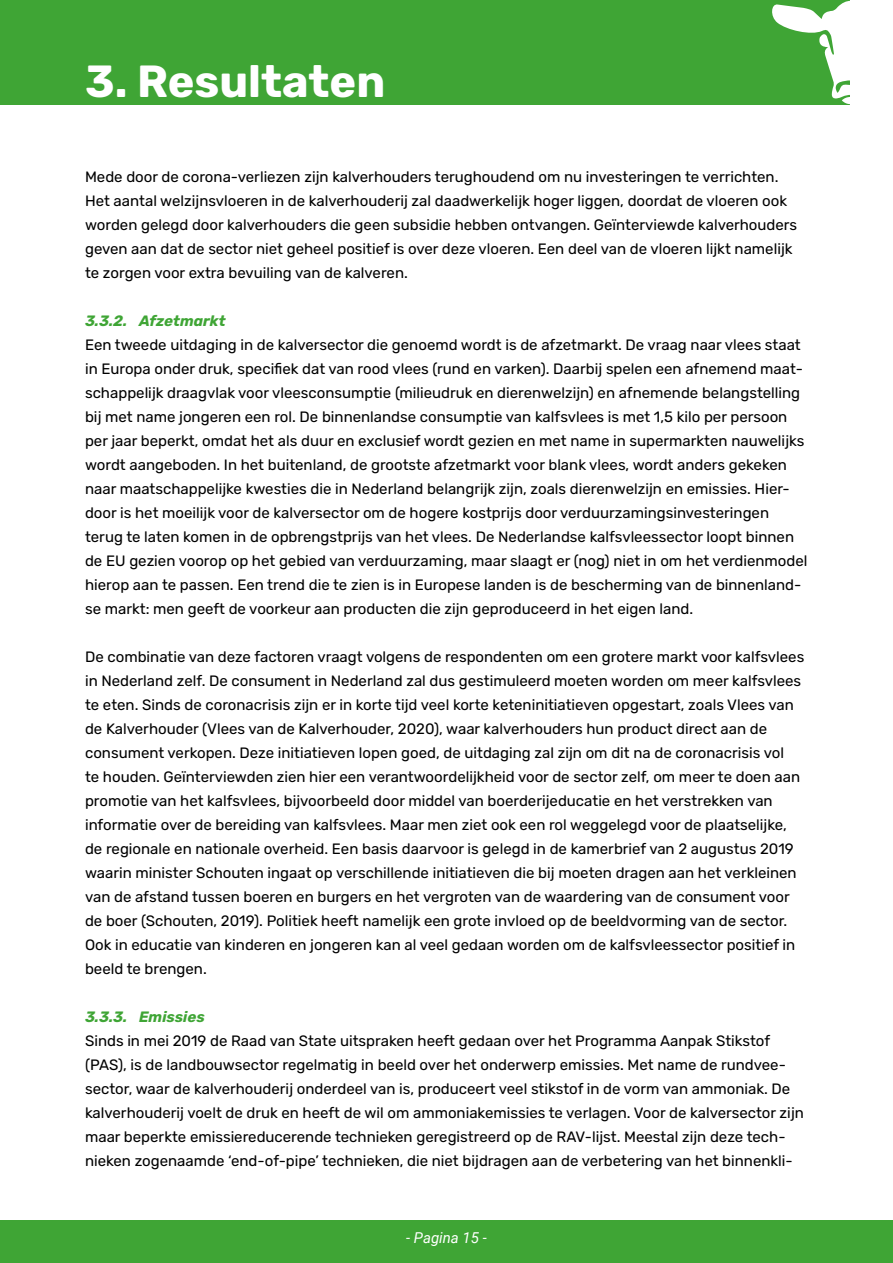
<style>
.page{position:relative;width:893px;height:1263px;background:#fff}
.page>*{position:absolute;margin:0;border:0;box-sizing:border-box;transform-origin:0 0}
.t1{font:700 45px "Rubik";color:#fff}
.t2{font:15px/24px "Rubik";color:#000}
.t3{font:italic 700 15px "Rubik";color:#3fa535}
.t4{font:italic 15px "Roboto";color:#fff}
</style>
<div class="page">
<div style="left:0;top:1220px;width:893px;height:43px;background:#3fa535"></div>
<div style="left:0;top:0;width:893px;height:104px;background:#3fa535"></div>
<svg style="left:770px;top:0;width:80px;height:105px"></svg>
<div style="left:850px;top:0;width:43px;height:130px;background:#fff"></div>
<h1 class="t1" style="left:85px;top:56px;width:302px">3. Resultaten</h1>
<p class="t2" style="left:85px;top:165px;width:714px">Mede door de corona-verliezen zijn kalverhouders terughoudend om nu investeringen te verrichten.<br>Het aantal welzijnsvloeren in de kalverhouderij zal daadwerkelijk hoger liggen, doordat de vloeren ook worden gelegd door kalverhouders die geen subsidie hebben ontvangen. Geïnterviewde kalverhouders geven aan dat de sector niet geheel positief is over deze vloeren. Een deel van de vloeren lijkt namelijk te zorgen voor extra bevuiling van de kalveren.</p>
<p class="t3" style="left:85px;top:313px;width:142px">3.3.2. Afzetmarkt</p>
<p class="t2" style="left:85px;top:333px;width:724px">Een tweede uitdaging in de kalversector die genoemd wordt is de afzetmarkt. De vraag naar vlees staat in Europa onder druk, specifiek dat van rood vlees (rund en varken). Daarbij spelen een afnemend maat&shy;schappelijk draagvlak voor vleesconsumptie (milieudruk en dierenwelzijn) en afnemende belangstelling bij met name jongeren een rol. De binnenlandse consumptie van kalfsvlees is met 1,5 kilo per persoon per jaar beperkt, omdat het als duur en exclusief wordt gezien en met name in supermarkten nauwelijks wordt aangeboden. In het buitenland, de grootste afzetmarkt voor blank vlees, wordt anders gekeken naar maatschappelijke kwesties die in Nederland belangrijk zijn, zoals dierenwelzijn en emissies. Hier&shy;door is het moeilijk voor de kalversector om de hogere kostprijs door verduurzamingsinvesteringen terug te laten komen in de opbrengstprijs van het vlees. De Nederlandse kalfsvleessector loopt binnen de EU gezien voorop op het gebied van verduurzaming, maar slaagt er (nog) niet in om het verdienmodel hierop aan te passen. Een trend die te zien is in Europese landen is de bescherming van de binnenland&shy;se markt: men geeft de voorkeur aan producten die zijn geproduceerd in het eigen land.</p>
<p class="t2" style="left:85px;top:645px;width:721px">De combinatie van deze factoren vraagt volgens de respondenten om een grotere markt voor kalfsvlees in Nederland zelf. De consument in Nederland zal dus gestimuleerd moeten worden om meer kalfsvlees te eten. Sinds de coronacrisis zijn er in korte tijd veel korte keteninitiatieven opgestart, zoals Vlees van de Kalverhouder (Vlees van de Kalverhouder, 2020), waar kalverhouders hun product direct aan de consument verkopen. Deze initiatieven lopen goed, de uitdaging zal zijn om dit na de coronacrisis vol<br>te houden. Geïnterviewden zien hier een verantwoordelijkheid voor de sector zelf, om meer te doen aan promotie van het kalfsvlees, bijvoorbeeld door middel van boerderijeducatie en het verstrekken van informatie over de bereiding van kalfsvlees. Maar men ziet ook een rol weggelegd voor de plaatselijke, de regionale en nationale overheid. Een basis daarvoor is gelegd in de kamerbrief van 2 augustus 2019 waarin minister Schouten ingaat op verschillende initiatieven die bij moeten dragen aan het verkleinen van de afstand tussen boeren en burgers en het vergroten van de waardering van de consument voor de boer (Schouten, 2019). Politiek heeft namelijk een grote invloed op de beeldvorming van de sector.<br>Ook in educatie van kinderen en jongeren kan al veel gedaan worden om de kalfsvleessector positief in beeld te brengen.</p>
<p class="t3" style="left:85px;top:1009px;width:121px">3.3.3. Emissies</p>
<p class="t2" style="left:85px;top:1029px;width:720px">Sinds in mei 2019 de Raad van State uitspraken heeft gedaan over het Programma Aanpak Stikstof (PAS), is de landbouwsector regelmatig in beeld over het onderwerp emissies. Met name de rundvee&shy;sector, waar de kalverhouderij onderdeel van is, produceert veel stikstof in de vorm van ammoniak. De kalverhouderij voelt de druk en heeft de wil om ammoniakemissies te verlagen. Voor de kalversector zijn maar beperkte emissiereducerende technieken geregistreerd op de RAV-lijst. Meestal zijn deze tech&shy;nieken zogenaamde ‘end-of-pipe’ technieken, die niet bijdragen aan de verbetering van het binnenkli-</p>
<p class="t4" style="left:406px;top:1227px;width:82px">- Pagina 15 -</p>
</div>
